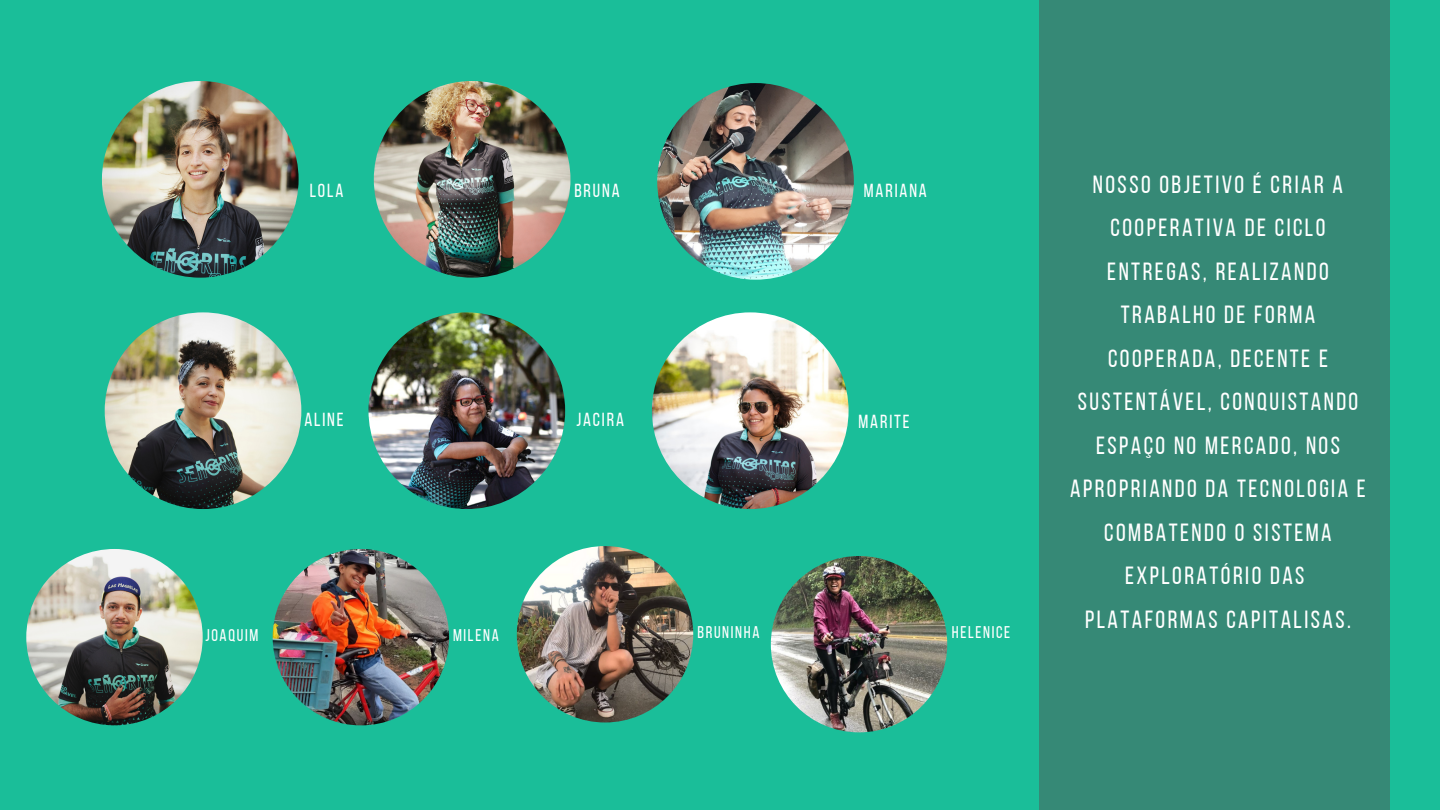
<style>
.page{position:relative;width:1440px;height:810px;background:#1abe99}
.page>*{position:absolute;margin:0;border:0;box-sizing:border-box;transform-origin:0 0}
.t1{font:24.8px/43.5px "Bebas Neue";letter-spacing:.1em;color:#fff;text-align:center}
.t2{font:18.9px "Bebas Neue";letter-spacing:.1em;color:#fff}
.t3{font:16.9px "Bebas Neue";letter-spacing:.1em;color:#fff}
</style>
<div class="page">
<div style="left:1040px;top:0;width:350px;height:810px;background:#368976"></div>
<img style="left:652px;top:312px;width:197px;height:197px;border-radius:50%">
<img style="left:374px;top:81px;width:196px;height:197px;border-radius:50%">
<img style="left:273px;top:549px;width:176px;height:176px;border-radius:50%">
<img style="left:102px;top:81px;width:197px;height:197px;border-radius:50%">
<img style="left:369px;top:312px;width:196px;height:197px;border-radius:50%">
<img style="left:105px;top:312px;width:196px;height:197px;border-radius:50%">
<img style="left:26px;top:549px;width:177px;height:176px;border-radius:50%">
<img style="left:657px;top:83px;width:197px;height:197px;border-radius:50%">
<img style="left:517px;top:546px;width:176px;height:176px;border-radius:50%">
<img style="left:771px;top:556px;width:176px;height:176px;border-radius:50%">
<p class="t2" style="left:310px;top:183px;width:35px">LOLA</p>
<p class="t2" style="left:574px;top:183px;width:47px">BRUNA</p>
<p class="t2" style="left:304px;top:412px;width:41px">ALINE</p>
<p class="t2" style="left:576px;top:412px;width:49px">JACIRA</p>
<p class="t3" style="left:205px;top:629px;width:54px">JOAQUIM</p>
<p class="t3" style="left:453px;top:629px;width:47px">MILENA</p>
<p class="t3" style="left:697px;top:626px;width:64px">BRUNINHA</p>
<p class="t2" style="left:864px;top:183px;width:65px">MARIANA</p>
<p class="t2" style="left:859px;top:414px;width:53px">MARITE</p>
<p class="t3" style="left:952px;top:626px;width:60px">HELENICE</p>
<p class="t1" style="left:1070px;top:165px;width:297px">NOSSO OBJETIVO É CRIAR A<br>COOPERATIVA DE CICLO<br>ENTREGAS, REALIZANDO<br>TRABALHO DE FORMA<br>COOPERADA, DECENTE E<br>SUSTENTÁVEL, CONQUISTANDO<br>ESPAÇO NO MERCADO, NOS<br>APROPRIANDO DA TECNOLOGIA E<br>COMBATENDO O SISTEMA<br>EXPLORATÓRIO DAS<br>PLATAFORMAS CAPITALISAS.</p>
</div>
